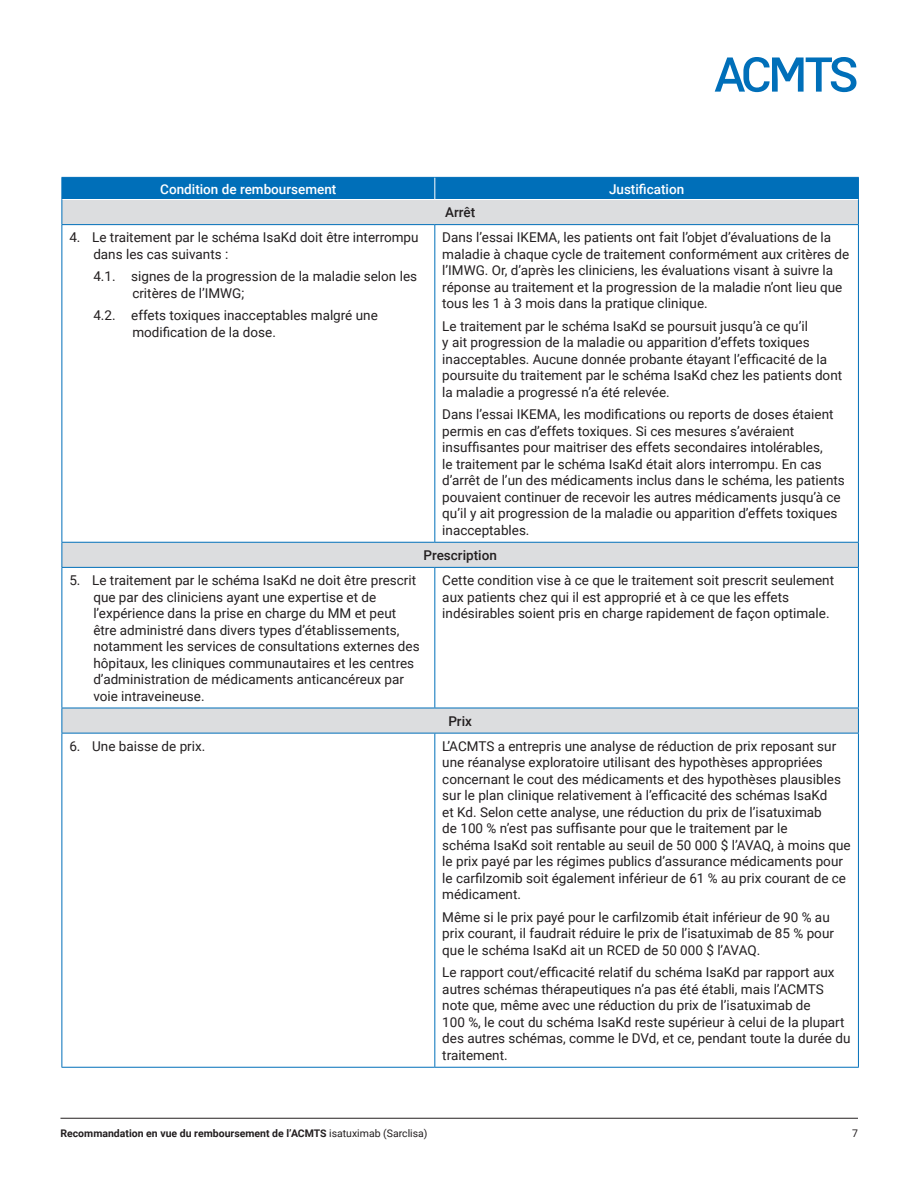
<style>
.page{position:relative;width:918px;height:1188px;background:#fff}
.page>*{position:absolute;margin:0;border:0;box-sizing:border-box;transform-origin:0 0}
.t1{font:13.5px/16.5px "Roboto";color:#231f20}
.t2{font:500 13.5px "Roboto";color:#fff}
.t3{font:500 13.5px "Roboto";color:#231f20}
.t4{font:700 10.5px "Roboto";color:#231f20}
.t5{font:10.5px "Roboto";color:#231f20}
.s1{font-weight:400}
</style>
<div class="page">
<svg style="left:715px;top:57px;width:141px;height:35px"></svg>
<hr style="left:60px;top:1118px;width:798px;height:1px;background:#231f20">
<svg style="left:63px;top:225px;width:795px;height:508px"></svg>
<hr style="left:62px;top:225px;width:1px;height:317px;background:#006fb9">
<hr style="left:434px;top:225px;width:1px;height:317px;background:#006fb9">
<hr style="left:858px;top:225px;width:1px;height:317px;background:#006fb9">
<hr style="left:62px;top:568px;width:1px;height:140px;background:#006fb9">
<hr style="left:434px;top:568px;width:1px;height:140px;background:#006fb9">
<hr style="left:858px;top:568px;width:1px;height:140px;background:#006fb9">
<hr style="left:62px;top:734px;width:1px;height:333px;background:#006fb9">
<hr style="left:434px;top:734px;width:1px;height:333px;background:#006fb9">
<hr style="left:858px;top:734px;width:1px;height:333px;background:#006fb9">
<svg style="left:62px;top:177px;width:797px;height:47px;background:#75aacd"></svg>
<hr style="left:62px;top:224px;width:373px;height:1px;background:#006fb9">
<hr style="left:435px;top:224px;width:424px;height:1px;background:#006fb9">
<hr style="left:62px;top:542px;width:373px;height:1px;background:#006fb9">
<svg style="left:62px;top:543px;width:1px;height:24px"></svg>
<hr style="left:435px;top:542px;width:424px;height:1px;background:#006fb9">
<svg style="left:858px;top:543px;width:1px;height:24px"></svg>
<hr style="left:62px;top:567px;width:373px;height:1px;background:#006fb9">
<hr style="left:435px;top:567px;width:424px;height:1px;background:#006fb9">
<hr style="left:62px;top:708px;width:373px;height:1px;background:#006fb9">
<svg style="left:62px;top:708px;width:1px;height:25px"></svg>
<hr style="left:435px;top:708px;width:424px;height:1px;background:#006fb9">
<svg style="left:858px;top:708px;width:1px;height:25px"></svg>
<hr style="left:62px;top:733px;width:373px;height:1px;background:#006fb9">
<hr style="left:435px;top:733px;width:424px;height:1px;background:#006fb9">
<hr style="left:62px;top:1067px;width:373px;height:1px;background:#006fb9">
<hr style="left:435px;top:1067px;width:424px;height:1px;background:#006fb9">
<p class="t2" style="left:160px;top:179px;width:178px">Condition de remboursement</p>
<p class="t2" style="left:609px;top:179px;width:77px">Justification</p>
<p class="t3" style="left:445px;top:203px;width:32px">Arrêt</p>
<p class="t1" style="left:93px;top:229px;width:327px;text-indent:-24px">4. Le traitement par le schéma IsaKd doit être interrompu dans les cas suivants :</p>
<p class="t1" style="left:132px;top:268px;width:286px;text-indent:-39px">4.1. signes de la progression de la maladie selon les critères de l’IMWG;</p>
<p class="t1" style="left:132px;top:307px;width:247px;text-indent:-39px">4.2. effets toxiques inacceptables malgré une modification de la dose.</p>
<p class="t1" style="left:442px;top:229px;width:409px">Dans l’essai IKEMA, les patients ont fait l’objet d’évaluations de la maladie à chaque cycle de traitement conformément aux critères de l’IMWG. Or, d’après les cliniciens, les évaluations visant à suivre la réponse au traitement et la progression de la maladie n’ont lieu que tous les 1 à 3 mois dans la pratique clinique.</p>
<p class="t1" style="left:442px;top:317px;width:401px">Le traitement par le schéma IsaKd se poursuit jusqu’à ce qu’il<br>y ait progression de la maladie ou apparition d’effets toxiques inacceptables. Aucune donnée probante étayant l’efficacité de la poursuite du traitement par le schéma IsaKd chez les patients dont la maladie a progressé n’a été relevée.</p>
<p class="t1" style="left:442px;top:406px;width:404px">Dans l’essai IKEMA, les modifications ou reports de doses étaient permis en cas d’effets toxiques. Si ces mesures s’avéraient insuffisantes pour maitriser des effets secondaires intolérables,<br>le traitement par le schéma IsaKd était alors interrompu. En cas d’arrêt de l’un des médicaments inclus dans le schéma, les patients pouvaient continuer de recevoir les autres médicaments jusqu’à ce qu’il y ait progression de la maladie ou apparition d’effets toxiques inacceptables.</p>
<p class="t3" style="left:423px;top:546px;width:75px">Prescription</p>
<p class="t1" style="left:93px;top:571px;width:328px;text-indent:-24px">5. Le traitement par le schéma IsaKd ne doit être prescrit que par des cliniciens ayant une expertise et de l’expérience dans la prise en charge du MM et peut être administré dans divers types d’établissements, notamment les services de consultations externes des hôpitaux, les cliniques communautaires et les centres d’administration de médicaments anticancéreux par voie intraveineuse.</p>
<p class="t1" style="left:442px;top:571px;width:393px">Cette condition vise à ce que le traitement soit prescrit seulement aux patients chez qui il est approprié et à ce que les effets indésirables soient pris en charge rapidement de façon optimale.</p>
<p class="t3" style="left:448px;top:711px;width:25px">Prix</p>
<p class="t1" style="left:69px;top:737px;width:137px">6. Une baisse de prix.</p>
<p class="t1" style="left:442px;top:737px;width:410px">L’ACMTS a entrepris une analyse de réduction de prix reposant sur une réanalyse exploratoire utilisant des hypothèses appropriées concernant le cout des médicaments et des hypothèses plausibles sur le plan clinique relativement à l’efficacité des schémas IsaKd<br>et Kd. Selon cette analyse, une réduction du prix de l’isatuximab<br>de 100 % n’est pas suffisante pour que le traitement par le<br>schéma IsaKd soit rentable au seuil de 50 000 $ l’AVAQ, à moins que le prix payé par les régimes publics d’assurance médicaments pour le carfilzomib soit également inférieur de 61 % au prix courant de ce médicament.</p>
<p class="t1" style="left:442px;top:908px;width:393px">Même si le prix payé pour le carfilzomib était inférieur de 90 % au prix courant, il faudrait réduire le prix de l’isatuximab de 85 % pour que le schéma IsaKd ait un RCED de 50 000 $ l’AVAQ.</p>
<p class="t1" style="left:442px;top:964px;width:410px">Le rapport cout/efficacité relatif du schéma IsaKd par rapport aux autres schémas thérapeutiques n’a pas été établi, mais l’ACMTS note que, même avec une réduction du prix de l’isatuximab de<br>100 %, le cout du schéma IsaKd reste supérieur à celui de la plupart des autres schémas, comme le DVd, et ce, pendant toute la durée du traitement.</p>
<p class="t4" style="left:60px;top:1126px;width:369px">Recommandation en vue du remboursement de l’ACMTS <span class="s1">isatuximab (Sarclisa)</span></p>
<p class="t5" style="left:852px;top:1126px;width:7px">7</p>
</div>
